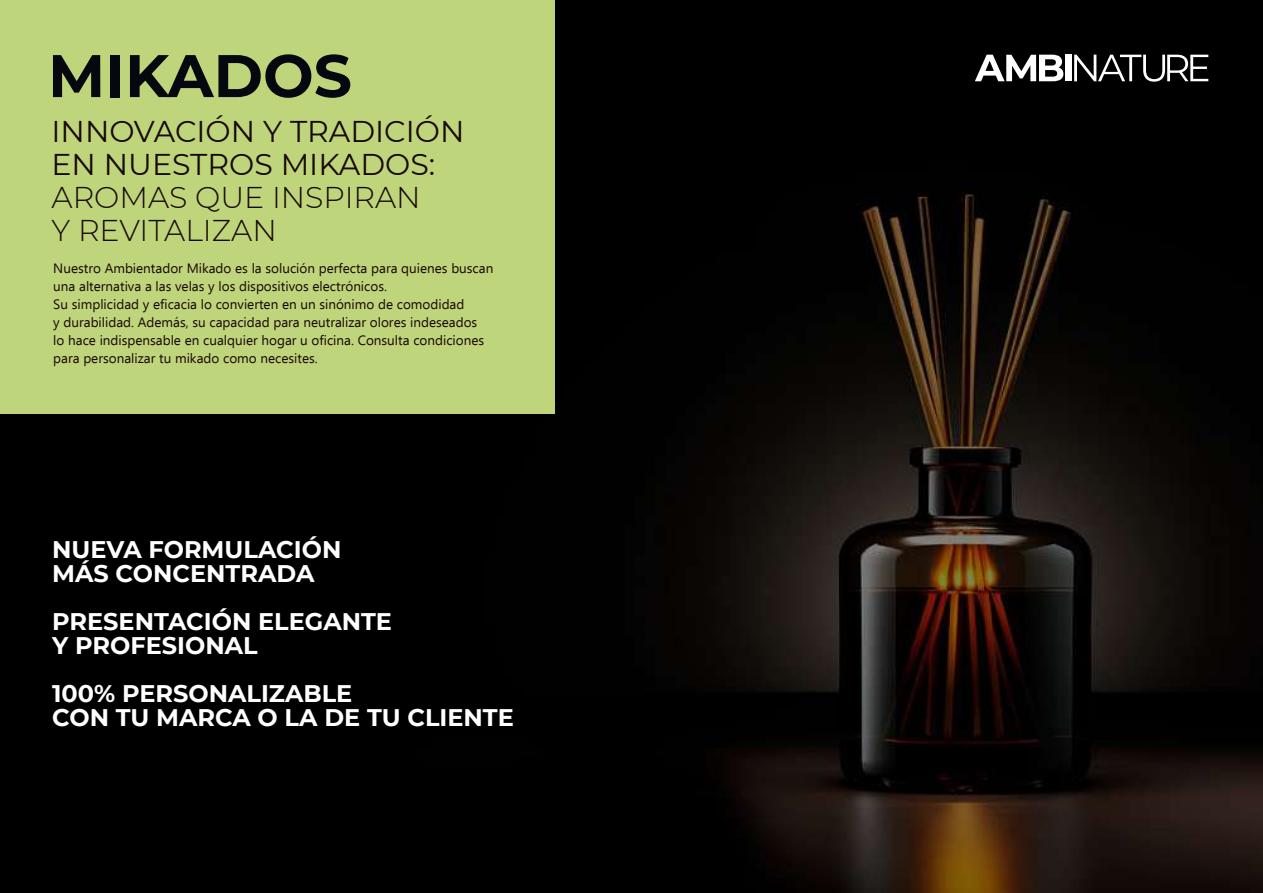
<style>
.page{position:relative;width:1263px;height:893px;background:#fff}
.page>*{position:absolute;margin:0;border:0;box-sizing:border-box;transform-origin:0 0}
.t1{font:700 60px "Montserrat";color:#05080e}
.t2{font:30px/33px "Montserrat";color:#180808}
.t3{font:300 30px/33px "Montserrat";color:#180808}
.t4{font:700 24px/24px "Montserrat";color:#fff}
.t5{font:13.5px/18px "Ebrima";color:#190606}
</style>
<div class="page">
<img style="left:0;top:0;width:1263px;height:893px">
<div style="left:0;top:0;width:555px;height:413px;background:#bfd57b"></div>
<div style="left:1065px;top:55px;width:6px;height:26px;background:#fff"></div>
<svg style="left:1074px;top:55px;width:134px;height:27px"></svg>
<svg style="left:975px;top:55px;width:88px;height:26px"></svg>
<h1 class="t1" style="left:48px;top:33px;width:305px">MIKADOS</h1>
<h2 class="t2" style="left:52px;top:114px;width:414px">INNOVACIÓN Y TRADICIÓN<br>EN NUESTROS MIKADOS:</h2>
<h2 class="t3" style="left:52px;top:180px;width:371px">AROMAS QUE INSPIRAN<br>Y REVITALIZAN</h2>
<p class="t5" style="left:53px;top:259px;width:442px">Nuestro Ambientador Mikado es la solución perfecta para quienes buscan una alternativa a las velas y los dispositivos electrónicos.<br>Su simplicidad y eficacia lo convierten en un sinónimo de comodidad<br>y durabilidad. Además, su capacidad para neutralizar olores indeseados<br>lo hace indispensable en cualquier hogar u oficina. Consulta condiciones para personalizar tu mikado como necesites.</p>
<h3 class="t4" style="left:52px;top:536px;width:291px">NUEVA FORMULACIÓN<br>MÁS CONCENTRADA</h3>
<h3 class="t4" style="left:52px;top:608px;width:341px">PRESENTACIÓN ELEGANTE<br>Y PROFESIONAL</h3>
<h3 class="t4" style="left:52px;top:680px;width:463px">100% PERSONALIZABLE<br>CON TU MARCA O LA DE TU CLIENTE</h3>
</div>
